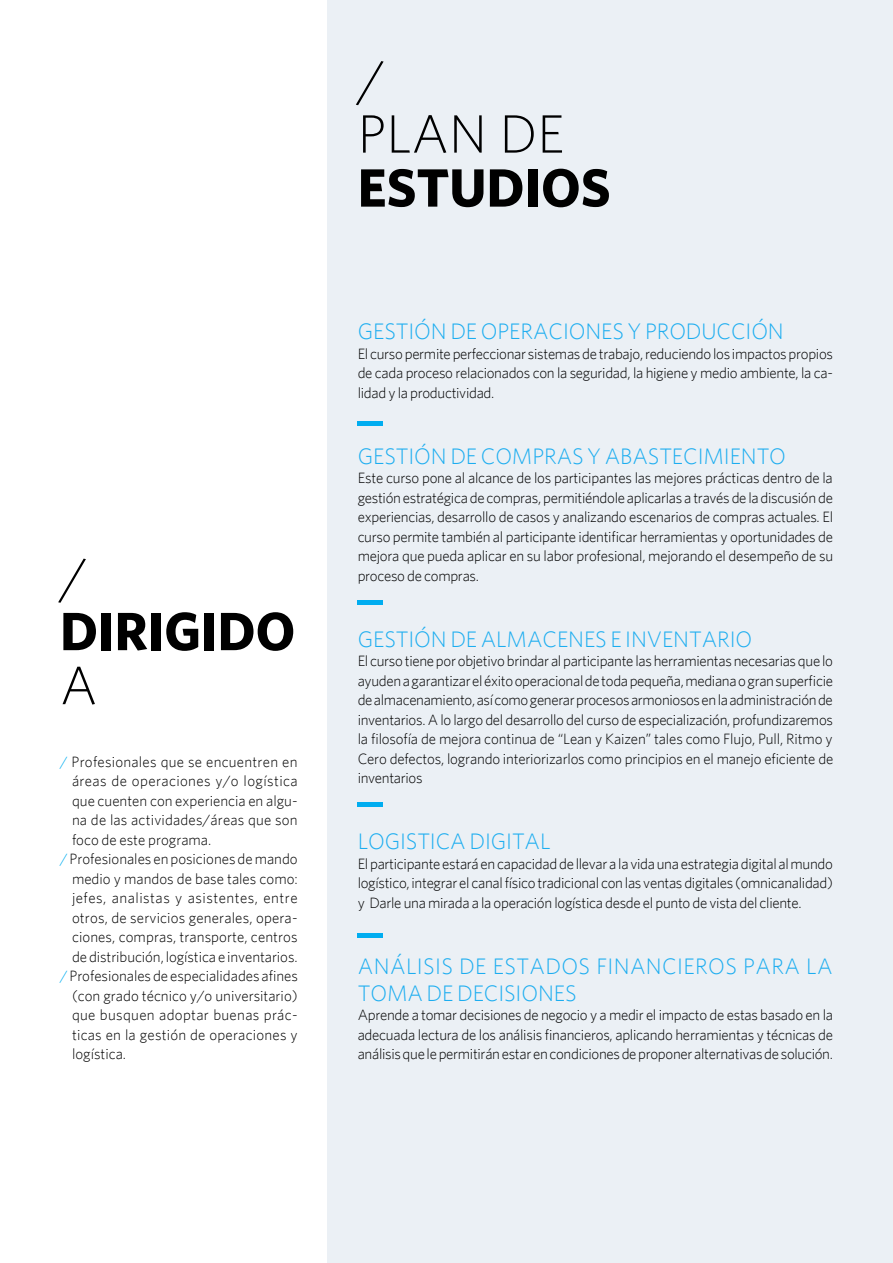
<style>
.page{position:relative;width:893px;height:1263px;background:#fff}
.page>*{position:absolute;margin:0;border:0;box-sizing:border-box;transform-origin:0 0}
.t1{font:700 54px "Whitney";color:#000}
.t2{font:300 54px/54px "Whitney";color:#000}
.t3{font:300 22.5px "Whitney";letter-spacing:-.005em;color:#1cadf0}
.t4{font:300 22.5px/27px "Whitney";letter-spacing:.015em;color:#1cadf0}
.t5{font:300 15px/19.5px "Whitney";color:#000;text-align:justify}
.t6{font:300 15px "Whitney";letter-spacing:.035em;color:#000}
.t7{font:300 15px "Whitney";letter-spacing:.025em;color:#000}
.t8{font:300 15px "Whitney";letter-spacing:.02em;color:#000}
.s1{color:#00adf0}
</style>
<div class="page">
<div style="left:328px;top:0;width:565px;height:1263px;background:#ebf0f5"></div>
<hr style="left:358px;top:421px;width:25px;height:4px;background:#00adf0">
<hr style="left:358px;top:933px;width:25px;height:4px;background:#00adf0">
<hr style="left:358px;top:600px;width:25px;height:4px;background:#00adf0">
<hr style="left:358px;top:803px;width:25px;height:4px;background:#00adf0">
<h1 class="t2" style="left:60px;top:549px;width:29px">/</h1>
<h1 class="t1" style="left:60px;top:599px;width:237px">DIRIGIDO</h1>
<h1 class="t2" style="left:60px;top:657px;width:39px">A</h1>
<p class="t5" style="left:60px;top:752px;width:239px"><span class="s1">/</span> Profesionales que se encuentren en</p>
<p class="t7" style="left:72px;top:772px;width:227px">áreas de operaciones y/o logística</p>
<p class="t5" style="left:72px;top:791px;width:227px">que cuenten con experiencia en algu-</p>
<p class="t5" style="left:72px;top:810px;width:227px">na de las actividades/áreas que son</p>
<p class="t5" style="left:72px;top:830px;width:141px">foco de este programa.</p>
<p class="t5" style="left:60px;top:849px;width:239px"><span class="s1">/</span> Profesionales en posiciones de mando</p>
<p class="t5" style="left:72px;top:869px;width:227px">medio y mandos de base tales como:</p>
<p class="t6" style="left:72px;top:889px;width:227px">jefes, analistas y asistentes, entre</p>
<p class="t5" style="left:72px;top:908px;width:227px">otros, de servicios generales, opera-</p>
<p class="t5" style="left:72px;top:927px;width:227px">ciones, compras, transporte, centros</p>
<p class="t5" style="left:72px;top:947px;width:227px">de distribución, logística e inventarios.</p>
<p class="t5" style="left:60px;top:966px;width:239px"><span class="s1">/</span> Profesionales de especialidades afi nes</p>
<p class="t5" style="left:72px;top:986px;width:227px">(con grado técnico y/o universitario)</p>
<p class="t8" style="left:72px;top:1006px;width:227px">que busquen adoptar buenas prác-</p>
<p class="t5" style="left:72px;top:1025px;width:227px">ticas en la gestión de operaciones y</p>
<p class="t5" style="left:72px;top:1044px;width:56px">logística.</p>
<h1 class="t2" style="left:358px;top:52px;width:208px">/<br>PLAN DE</h1>
<h1 class="t1" style="left:358px;top:155px;width:254px">ESTUDIOS</h1>
<h2 class="t3" style="left:358px;top:318px;width:428px">GESTIÓN DE OPERACIONES Y PRODUCCIÓN</h2>
<p class="t5" style="left:358px;top:344px;width:477px">El curso permite perfeccionar sistemas de trabajo, reduciendo los impactos propios de cada proceso relacionados con la seguridad, la higiene y medio ambiente, la ca&shy;lidad y la productividad.</p>
<h2 class="t3" style="left:358px;top:443px;width:430px">GESTIÓN DE COMPRAS Y ABASTECIMIENTO</h2>
<p class="t5" style="left:358px;top:468px;width:477px">Este curso pone al alcance de los participantes las mejores prácticas dentro de la gestión estratégica de compras, permitiéndole aplicarlas a través de la discusión de experiencias, desarrollo de casos y analizando escenarios de compras actuales. El curso permite también al participante identificar herramientas y oportunidades de mejora que pueda aplicar en su labor profesional, mejorando el desempeño de su proceso de compras.</p>
<h2 class="t3" style="left:358px;top:626px;width:396px">GESTIÓN DE ALMACENES E INVENTARIO</h2>
<p class="t5" style="left:358px;top:651px;width:477px">El curso tiene por objetivo brindar al participante las herramientas necesarias que lo ayuden a garantizar el éxito operacional de toda pequeña, mediana o gran superficie de almacenamiento, así como generar procesos armoniosos en la administración de inventarios. A lo largo del desarrollo del curso de especialización, profundizaremos la fi losofía de mejora continua de “Lean y Kaizen” tales como Flujo, Pull, Ritmo y Cero defectos, logrando interiorizarlos como principios en el manejo eficiente de inventarios</p>
<h2 class="t3" style="left:358px;top:828px;width:194px">LOGISTICA DIGITAL</h2>
<p class="t5" style="left:358px;top:854px;width:477px">El participante estará en capacidad de llevar a la vida una estrategia digital al mundo logístico, integrar el canal físico tradicional con las ventas digitales (omnicanalidad) y Darle una mirada a la operación logística desde el punto de vista del cliente.</p>
<h2 class="t4" style="left:358px;top:952px;width:476px">ANÁLISIS DE ESTADOS FINANCIEROS PARA LA<br>TOMA DE DECISIONES</h2>
<p class="t5" style="left:358px;top:1005px;width:477px">Aprende a tomar decisiones de negocio y a medir el impacto de estas basado en la adecuada lectura de los análisis financieros, aplicando herramientas y técnicas de análisis que le permitirán estar en condiciones de proponer alternativas de solución.</p>
</div>
